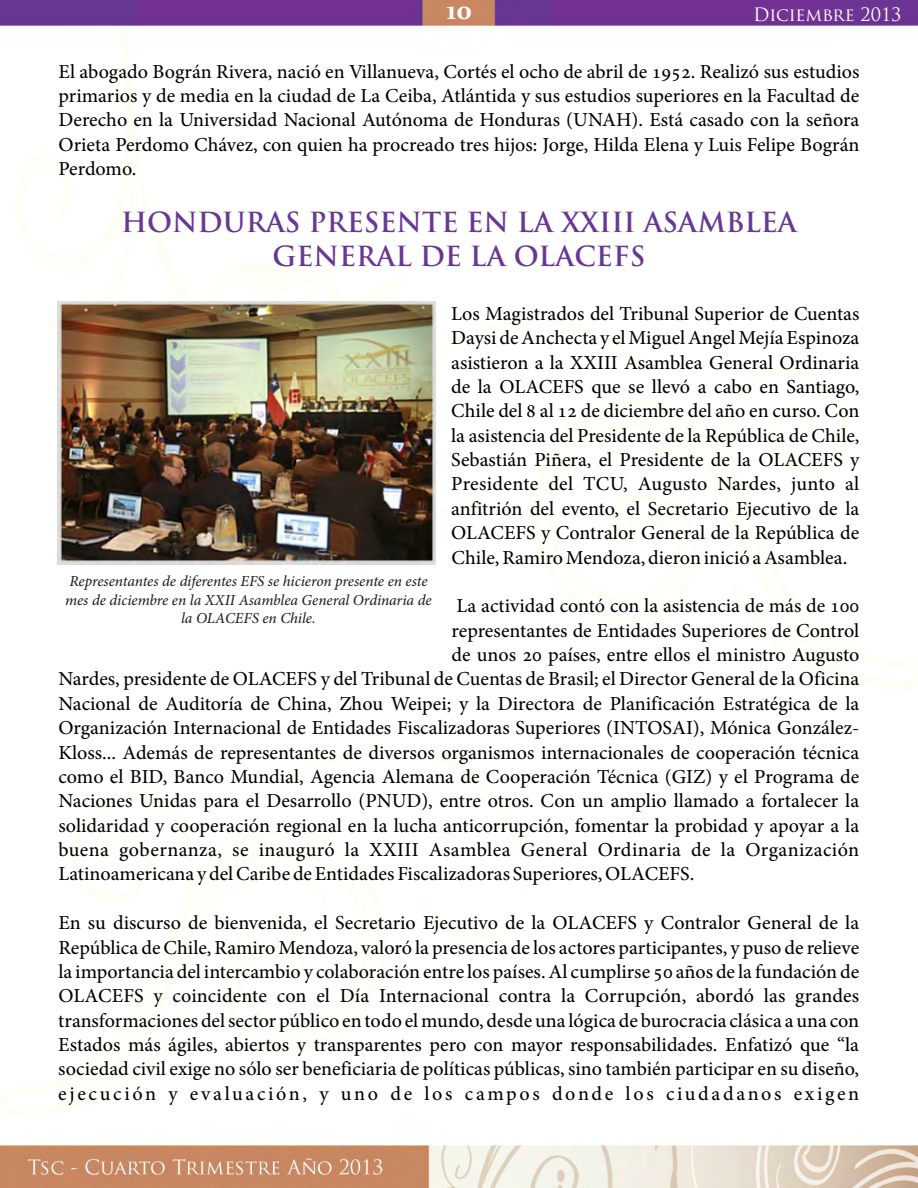
<style>
.page{position:relative;width:918px;height:1188px;background:#fff}
.page>*{position:absolute;margin:0;border:0;box-sizing:border-box;transform-origin:0 0}
.t1{font:700 27px/34.2px "Trajan Pro";color:#673793;text-align:center}
.t2{font:700 27px "Constantia";color:#fff}
.t3{font:19.5px/24.3px "Adobe Hebrew";color:#000;text-align:justify}
.t4{font:19.5px "Adobe Hebrew";letter-spacing:.02em;color:#000}
.t5{font:18px "Trajan Pro";color:#fff}
.t6{font:italic 15px/18.8px "Adobe Hebrew";letter-spacing:-.005em;color:#231f20;text-align:center}
</style>
<div class="page">
<img style="left:0;top:0;width:918px;height:1188px">
<img style="left:58px;top:301px;width:377px;height:263px">
<h1 class="t2" style="left:447px;top:-1px;width:27px">10</h1>
<p class="t5" style="left:753px;top:7px;width:150px">Diciembre 2013</p>
<p class="t3" style="left:59px;top:61px;width:802px">El abogado Bográn Rivera, nació en Villanueva, Cortés el ocho de abril de 1952. Realizó sus estudios primarios y de media en la ciudad de La Ceiba, Atlántida y sus estudios superiores en la Facultad de Derecho en la Universidad Nacional Autónoma de Honduras (UNAH). Está casado con la señora Orieta Perdomo Chávez, con quien ha procreado tres hijos: Jorge, Hilda Elena y Luis Felipe Bográn Perdomo.</p>
<h1 class="t1" style="left:121px;top:208px;width:677px">HONDURAS PRESENTE EN LA XXIII ASAMBLEA<br>GENERAL DE LA OLACEFS</h1>
<p class="t3" style="left:451px;top:303px;width:410px">Los Magistrados del Tribunal Superior de Cuentas Daysi de Anchecta y el Miguel Angel Mejía Espinoza asistieron a la XXIII Asamblea General Ordinaria de la OLACEFS que se llevó a cabo en Santiago, Chile del 8 al 12 de diciembre del año en curso. Con la asistencia del Presidente de la República de Chile, Sebastián Piñera, el Presidente de la OLACEFS y Presidente del TCU, Augusto Nardes, junto al anfitrión del evento, el Secretario Ejecutivo de la OLACEFS y Contralor General de la República de Chile, Ramiro Mendoza, dieron inició a Asamblea.</p>
<p class="t3" style="left:456px;top:596px;width:404px">La actividad contó con la asistencia de más de 100</p>
<p class="t3" style="left:452px;top:620px;width:409px">representantes de Entidades Superiores de Control</p>
<p class="t3" style="left:452px;top:644px;width:409px">de unos 20 países, entre ellos el ministro Augusto</p>
<p class="t3" style="left:58px;top:669px;width:802px">Nardes, presidente de OLACEFS y del Tribunal de Cuentas de Brasil; el Director General de la Oficina</p>
<p class="t3" style="left:58px;top:693px;width:802px">Nacional de Auditoría de China, Zhou Weipei; y la Directora de Planificación Estratégica de la</p>
<p class="t3" style="left:58px;top:718px;width:802px">Organización Internacional de Entidades Fiscalizadoras Superiores (INTOSAI), Mónica González-</p>
<p class="t3" style="left:58px;top:742px;width:802px">Kloss... Además de representantes de diversos organismos internacionales de cooperación técnica</p>
<p class="t3" style="left:58px;top:766px;width:802px">como el BID, Banco Mundial, Agencia Alemana de Cooperación Técnica (GIZ) y el Programa de</p>
<p class="t3" style="left:58px;top:791px;width:802px">Naciones Unidas para el Desarrollo (PNUD), entre otros. Con un amplio llamado a fortalecer la</p>
<p class="t3" style="left:58px;top:815px;width:802px">solidaridad y cooperación regional en la lucha anticorrupción, fomentar la probidad y apoyar a la</p>
<p class="t4" style="left:58px;top:842px;width:802px">buena gobernanza, se inauguró la XXIII Asamblea General Ordinaria de la Organización</p>
<p class="t3" style="left:58px;top:864px;width:637px">Latinoamericana y del Caribe de Entidades Fiscalizadoras Superiores, OLACEFS.</p>
<p class="t3" style="left:58px;top:913px;width:802px">En su discurso de bienvenida, el Secretario Ejecutivo de la OLACEFS y Contralor General de la República de Chile, Ramiro Mendoza, valoró la presencia de los actores participantes, y puso de relieve la importancia del intercambio y colaboración entre los países. Al cumplirse 50 años de la fundación de OLACEFS y coincidente con el Día Internacional contra la Corrupción, abordó las grandes transformaciones del sector público en todo el mundo, desde una lógica de burocracia clásica a una con Estados más ágiles, abiertos y transparentes pero con mayor responsabilidades. Enfatizó que “la sociedad civil exige no sólo ser beneficiaria de políticas públicas, sino también participar en su diseño, ejecución y evaluación, y uno de los campos donde los ciudadanos exigen</p>
<p class="t6" style="left:65px;top:573px;width:368px">Representantes de diferentes EFS se hicieron presente en este mes de diciembre en la XXII Asamblea General Ordinaria de la OLACEFS en Chile.</p>
</div>
